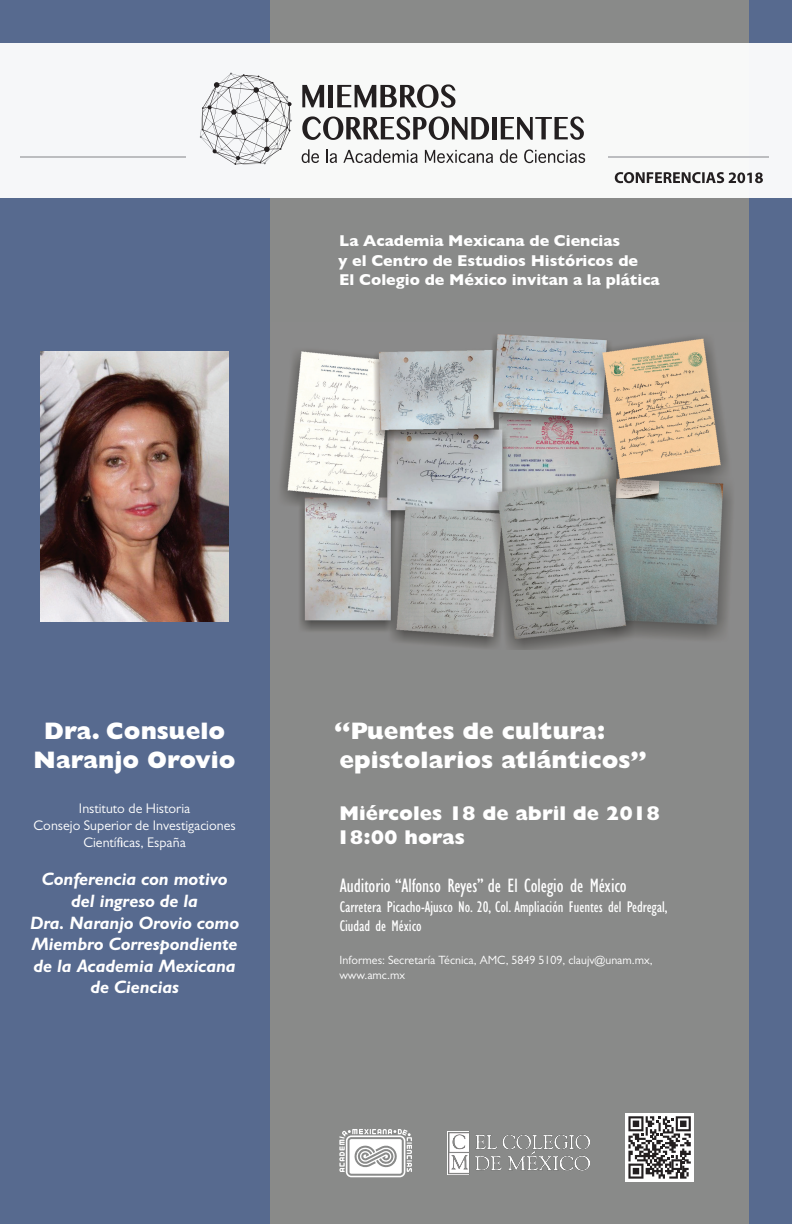
<style>
.page{position:relative;width:792px;height:1224px;background:#898a89}
.page>*{position:absolute;margin:0;border:0;box-sizing:border-box;transform-origin:0 0}
.t1{font:800 24px/28.8px "Gill Sans MT Pro";color:#fff}
.t2{font:condensed 20px "Gill Sans MT Pro";letter-spacing:-.005em;color:#fff}
.t3{font:800 20px/24px "Gill Sans MT Pro";color:#fff}
.t4{font:italic 700 18px/21.6px "Gill Sans MT Pro";color:#fff}
.t5{font:700 16px/19.2px "Gill Sans";color:#fff}
.t6{font:condensed 16px/19.2px "Gill Sans MT Pro";color:#fff}
.t7{font:14px/16.8px "Gill Sans MT Pro";color:#fff;text-align:center}
.t8{font:12px/14.4px "Gill Sans MT Pro";color:#fff}
</style>
<div class="page">
<div style="left:749px;top:0;width:43px;height:1224px;background:#576a8f"></div>
<div style="left:0;top:0;width:269px;height:1224px;background:#576a8f"></div>
<div style="left:0;top:43px;width:792px;height:154px;background:#f8f9f8"></div>
<svg style="left:200px;top:73px;width:92px;height:92px"></svg>
<svg style="left:302px;top:149px;width:17px;height:14px"></svg>
<svg style="left:326px;top:149px;width:11px;height:14px"></svg>
<svg style="left:343px;top:149px;width:75px;height:14px"></svg>
<svg style="left:425px;top:150px;width:68px;height:13px"></svg>
<svg style="left:500px;top:149px;width:17px;height:14px"></svg>
<svg style="left:524px;top:149px;width:61px;height:14px"></svg>
<svg style="left:302px;top:116px;width:187px;height:24px"></svg>
<div style="left:492px;top:117px;width:5px;height:22px;background:#231f20"></div>
<svg style="left:501px;top:117px;width:83px;height:23px"></svg>
<svg style="left:302px;top:85px;width:22px;height:22px"></svg>
<div style="left:328px;top:85px;width:5px;height:22px;background:#231f20"></div>
<svg style="left:337px;top:84px;width:118px;height:24px"></svg>
<hr style="left:20px;top:156px;width:166px;height:2px;background:#bcbdc0">
<hr style="left:609px;top:156px;width:160px;height:2px;background:#bcbdc0">
<img style="left:40px;top:351px;width:189px;height:271px">
<div style="left:626px;top:1113px;width:68px;height:68px;background:#fff"></div>
<svg style="left:628px;top:1116px;width:63px;height:63px"></svg>
<img style="left:281px;top:334px;width:450px;height:315px">
<svg style="left:615px;top:172px;width:148px;height:11px"></svg>
<svg style="left:339px;top:1129px;width:73px;height:48px"></svg>
<img style="left:448px;top:1131px;width:142px;height:44px">
<p class="t5" style="left:338px;top:231px;width:323px">La Academia Mexicana de Ciencias<br>y el Centro de Estudios Históricos de<br>El Colegio de México invitan a la plática</p>
<p class="t1" style="left:34px;top:716px;width:204px;text-align:center">Dra. Consuelo<br>Naranjo Orovio</p>
<p class="t7" style="left:79px;top:800px;width:113px">Instituto de Historia</p>
<p class="t7" style="left:34px;top:817px;width:204px">Consejo Superior de Investigaciones<br>Científicas, España</p>
<p class="t4" style="left:42px;top:868px;width:187px">Conferencia con motivo</p>
<p class="t4" style="left:71px;top:890px;width:128px">del ingreso de la</p>
<p class="t4" style="left:30px;top:911px;width:210px">Dra. Naranjo Orovio como</p>
<p class="t4" style="left:32px;top:933px;width:207px">Miembro Correspondiente de la Academia Mexicana</p>
<p class="t4" style="left:90px;top:976px;width:90px">de Ciencias</p>
<p class="t1" style="left:334px;top:716px;width:315px">“Puentes de cultura: epistolarios atlánticos”</p>
<p class="t3" style="left:336px;top:801px;width:325px">Miércoles 18 de abril de 2018<br>18:00 horas</p>
<p class="t2" style="left:340px;top:874px;width:289px">Auditorio “Alfonso Reyes” de El Colegio de México</p>
<p class="t6" style="left:340px;top:896px;width:330px">Carretera Picacho-Ajusco No. 20, Col. Ampliación Fuentes del Pedregal,<br>Ciudad de México</p>
<p class="t8" style="left:339px;top:953px;width:315px">Informes: Secretaría Técnica, AMC, 5849 5109, claujv@unam.mx, www.amc.mx</p>
</div>
